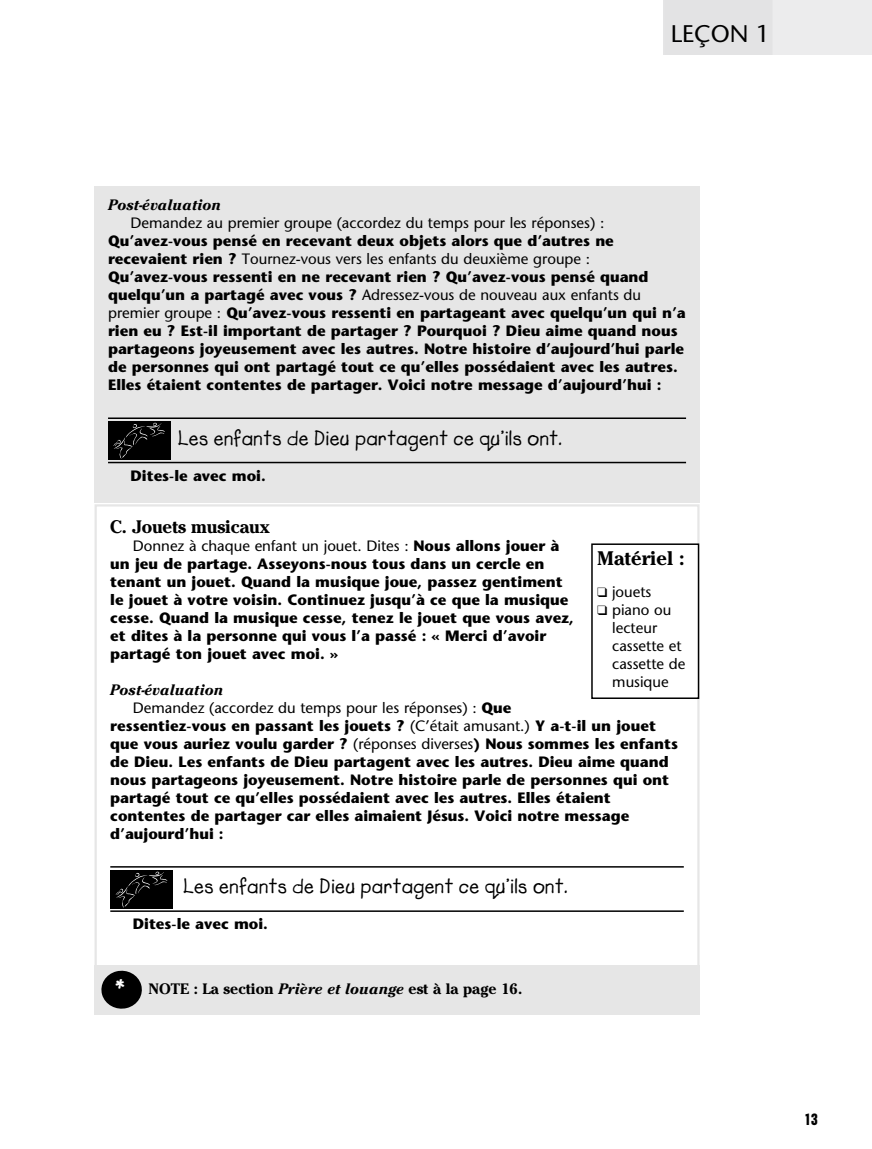
<style>
.page{position:relative;width:872px;height:1149px;background:#fff}
.page>*{position:absolute;margin:0;border:0;box-sizing:border-box;transform-origin:0 0}
.t1{font:24px "Stone Sans";color:#000}
.t2{font:21px "Lemonade ICG Bold";letter-spacing:.015em;color:#000}
.t3{font:700 19.5px "Cheltenham";color:#000}
.t4{font:700 18px "Cheltenham";letter-spacing:-.01em;color:#000}
.t5{font:700 15px/18px "Stone Sans";color:#000}
.t6{font:15px/18px "Stone Sans";color:#000}
.t7{font:700 15px "Cheltenham";color:#000}
.t8{font:italic 700 15px "Cheltenham";color:#000}
.t9{font:700 condensed 15px "Placard";color:#000}
.s1{font-weight:400}
.s2{font-style:italic}
</style>
<div class="page">
<hr style="left:110px;top:865px;width:574px;height:2px;background:#000">
<hr style="left:110px;top:910px;width:574px;height:1px;background:#000">
<div style="left:591px;top:543px;width:108px;height:155px;border:2px solid #000"></div>
<div style="left:94px;top:965px;width:605px;height:49px;background:#e6e6e6"></div>
<div style="left:94px;top:186px;width:605px;height:317px;background:#e6e6e6"></div>
<hr style="left:108px;top:417px;width:578px;height:2px;background:#000">
<hr style="left:108px;top:461px;width:578px;height:2px;background:#000">
<div style="left:108px;top:421px;width:62px;height:38px;background:#000"></div>
<img style="left:113px;top:422px;width:52px;height:37px">
<div style="left:111px;top:869px;width:62px;height:38px;background:#000"></div>
<img style="left:116px;top:871px;width:51px;height:36px">
<svg style="left:101px;top:970px;width:41px;height:39px"></svg>
<h1 class="t1" style="left:671px;top:24px;width:101px">LEÇON 1</h1>
<p class="t8" style="left:108px;top:200px;width:115px">Post-évaluation</p>
<p class="t6" style="left:131px;top:216px;width:475px">Demandez au premier groupe (accordez du temps pour les réponses) :</p>
<p class="t5" style="left:108px;top:234px;width:579px">Qu’avez-vous pensé en recevant deux objets alors que d’autres ne recevaient rien ? <span class="s1">Tournez-vous vers les enfants du deuxième groupe :<br></span>Qu’avez-vous ressenti en ne recevant rien ? Qu’avez-vous pensé quand quelqu’un a partagé avec vous ? <span class="s1">Adressez-vous de nouveau aux enfants du premier groupe :</span> Qu’avez-vous ressenti en partageant avec quelqu’un qui n’a rien eu ? Est-il important de partager ? Pourquoi ? Dieu aime quand nous partageons joyeusement avec les autres. Notre histoire d’aujourd’hui parle de personnes qui ont partagé tout ce qu’elles possédaient avec les autres.<br>Elles étaient contentes de partager. Voici notre message d’aujourd’hui :</p>
<h2 class="t2" style="left:178px;top:425px;width:386px">Les enfants de Dieu partagent ce qu’ils ont.</h2>
<p class="t5" style="left:131px;top:468px;width:137px">Dites-le avec moi.</p>
<p class="t4" style="left:110px;top:520px;width:161px">C. Jouets musicaux</p>
<p class="t5" style="left:110px;top:538px;width:465px;text-indent:22px"><span class="s1">Donnez à chaque enfant un jouet. Dites :</span> Nous allons jouer à un jeu de partage. Asseyons-nous tous dans un cercle en tenant un jouet. Quand la musique joue, passez gentiment le jouet à votre voisin. Continuez jusqu’à ce que la musique cesse. Quand la musique cesse, tenez le jouet que vous avez, et dites à la personne qui vous l’a passé : « Merci d’avoir partagé ton jouet avec moi. »</p>
<p class="t8" style="left:110px;top:684px;width:115px">Post-évaluation</p>
<p class="t5" style="left:110px;top:700px;width:569px;text-indent:22px"><span class="s1">Demandez (accordez du temps pour les réponses) :</span> Que<br>ressentiez-vous en passant les jouets ? <span class="s1">(C’était amusant.)</span> Y a-t-il un jouet que vous auriez voulu garder ? <span class="s1">(réponses diverses</span>) Nous sommes les enfants de Dieu. Les enfants de Dieu partagent avec les autres. Dieu aime quand nous partageons joyeusement. Notre histoire parle de personnes qui ont partagé tout ce qu’elles possédaient avec les autres. Elles étaient contentes de partager car elles aimaient Jésus. Voici notre message d’aujourd’hui :</p>
<h2 class="t2" style="left:183px;top:873px;width:386px">Les enfants de Dieu partagent ce qu’ils ont.</h2>
<p class="t5" style="left:133px;top:916px;width:137px">Dites-le avec moi.</p>
<h3 class="t3" style="left:597px;top:551px;width:89px">Matériel :</h3>
<p class="t6" style="left:597px;top:584px;width:56px">❑ jouets</p>
<p class="t6" style="left:612px;top:602px;width:75px;text-indent:-15px">❑ piano ou lecteur cassette et cassette de musique</p>
<p class="t7" style="left:149px;top:983px;width:375px">NOTE : La section <span class="s2">Prière et louange</span> est à la page 16.</p>
<p class="t9" style="left:804px;top:1112px;width:15px">13</p>
</div>
